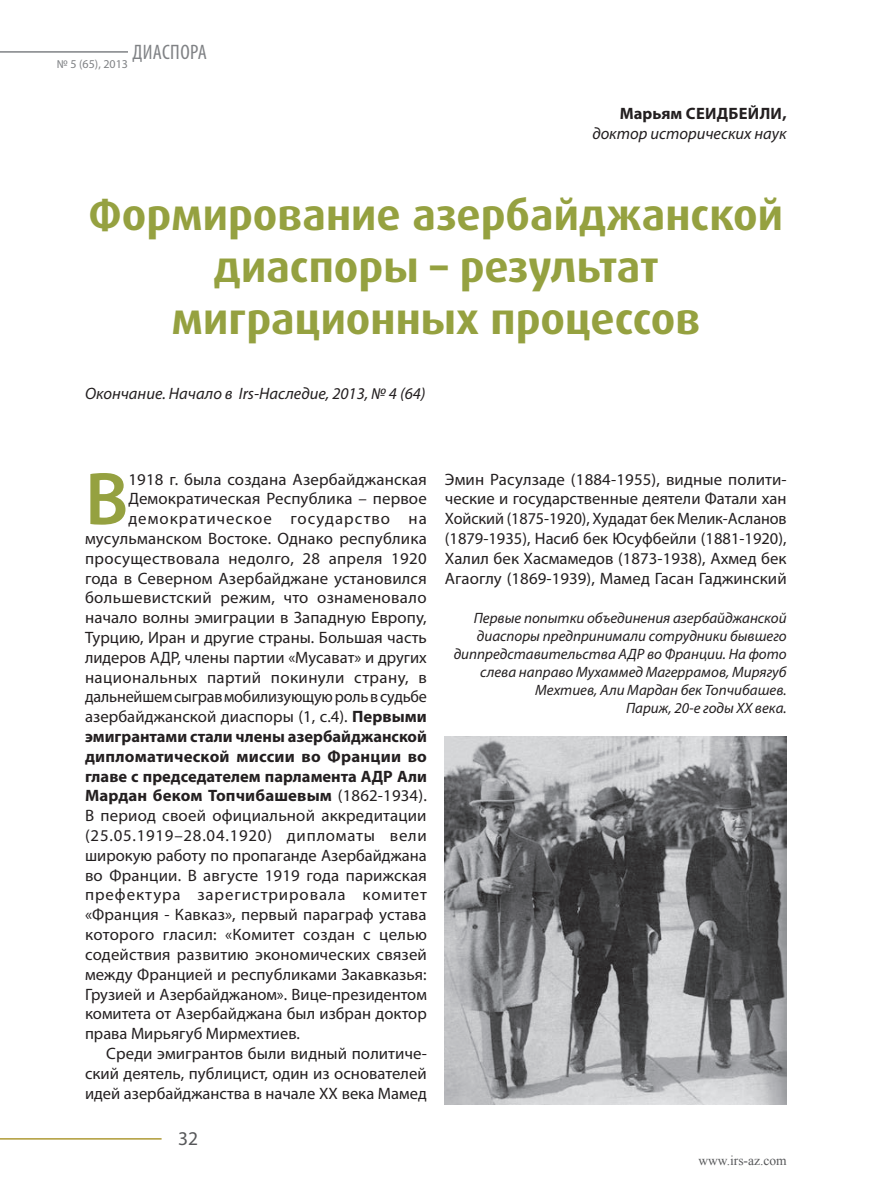
<style>
.page{position:relative;width:893px;height:1191px;background:#fff}
.page>*{position:absolute;margin:0;border:0;box-sizing:border-box;transform-origin:0 0}
.t1{font:600 75.3px "Myriad Pro";color:#95a140}
.t2{font:700 43.5px/52.2px "Dax Pro";color:#95a140;text-align:center}
.t3{font:condensed 21px "Myriad Pro";letter-spacing:.015em;color:#808285}
.t4{font:19.5px "Myriad Pro";color:#57585a}
.t5{font:16.5px/19.8px "Myriad Pro";letter-spacing:.005em;color:#231f20;text-align:justify}
.t6{font:700 16.5px "Myriad Pro";color:#231f20}
.t7{font:italic 16.5px "Myriad Pro";color:#231f20}
.t8{font:16.5px "Myriad Pro";letter-spacing:.045em;color:#231f20}
.t9{font:16.5px "Myriad Pro";letter-spacing:.025em;color:#231f20}
.t10{font:16.5px "Myriad Pro";letter-spacing:.055em;color:#231f20}
.t11{font:16.5px "Myriad Pro";letter-spacing:.06em;color:#231f20}
.t12{font:italic 15px/18px "Myriad Pro";color:#231f20;text-align:right}
.t13{font:13.5px "Times New Roman";color:#57585a}
.t14{font:12px "Myriad Pro";color:#808285}
.s1{font-weight:700}
.s2{font-weight:400}
</style>
<div class="page">
<hr style="left:0;top:51px;width:128px;height:2px;background:#808285">
<hr style="left:0;top:1138px;width:162px;height:1px;background:#af9a35">
<img style="left:444px;top:737px;width:343px;height:367px">
<p class="t3" style="left:132px;top:39px;width:76px">ДИАСПОРА</p>
<p class="t14" style="left:57px;top:56px;width:73px">№ 5 (65), 2013</p>
<p class="t6" style="left:620px;top:102px;width:88px">Марьям Сеидбейли</p>
<p class="t6" style="left:782px;top:102px;width:6px">,</p>
<p class="t7" style="left:592px;top:123px;width:196px">доктор исторических наук</p>
<h2 class="t2" style="left:89px;top:189px;width:696px">Формирование азербайджанской диаспоры – результат миграционных процессов</h2>
<p class="t7" style="left:85px;top:383px;width:342px">Окончание. Начало в Irs-Наследие, 2013, № 4 (64)</p>
<h1 class="t1" style="left:85px;top:451px;width:45px">В</h1>
<p class="t5" style="left:128px;top:469px;width:300px">1918 г. была создана Азербайджанская</p>
<p class="t5" style="left:128px;top:488px;width:300px">Демократическая Республика – первое</p>
<p class="t11" style="left:128px;top:508px;width:300px">демократическое государство на</p>
<p class="t5" style="left:85px;top:528px;width:343px">мусульманском Востоке. Однако республика</p>
<p class="t5" style="left:85px;top:548px;width:343px">просуществовала недолго, 28 апреля 1920</p>
<p class="t5" style="left:85px;top:568px;width:343px">года в Северном Азербайджане установился</p>
<p class="t5" style="left:85px;top:587px;width:343px">большевистский режим, что ознаменовало</p>
<p class="t5" style="left:85px;top:607px;width:343px">начало волны эмиграции в Западную Европу,</p>
<p class="t5" style="left:85px;top:627px;width:343px">Турцию, Иран и другие страны. Большая часть</p>
<p class="t5" style="left:85px;top:647px;width:343px">лидеров АДР, члены партии «Мусават» и других</p>
<p class="t9" style="left:85px;top:667px;width:343px">национальных партий покинули страну, в</p>
<p class="t5" style="left:85px;top:686px;width:344px">дальнейшем сыграв мобилизующую роль в судьбе</p>
<p class="t5" style="left:85px;top:706px;width:343px">азербайджанской диаспоры (1, с.4). <span class="s1">Первыми</span></p>
<p class="t6" style="left:85px;top:725px;width:343px">эмигрантами стали члены азербайджанской</p>
<p class="t6" style="left:85px;top:745px;width:343px">дипломатической миссии во Франции во</p>
<p class="t6" style="left:85px;top:765px;width:343px">главе с председателем парламента АДР Али</p>
<p class="t6" style="left:85px;top:785px;width:343px">Мардан беком Топчибашевым <span class="s2">(1862-1934).</span></p>
<p class="t5" style="left:85px;top:805px;width:343px">В период своей официальной аккредитации</p>
<p class="t8" style="left:85px;top:825px;width:343px">(25.05.1919–28.04.1920) дипломаты вели</p>
<p class="t5" style="left:85px;top:845px;width:343px">широкую работу по пропаганде Азербайджана</p>
<p class="t5" style="left:85px;top:865px;width:343px">во Франции. В августе 1919 года парижская</p>
<p class="t10" style="left:85px;top:884px;width:343px">префектура зарегистрировала комитет</p>
<p class="t5" style="left:85px;top:904px;width:343px">«Франция - Кавказ», первый параграф устава</p>
<p class="t5" style="left:85px;top:924px;width:343px">которого гласил: «Комитет создан с целью</p>
<p class="t5" style="left:85px;top:944px;width:343px">содействия развитию экономических связей</p>
<p class="t5" style="left:85px;top:964px;width:343px">между Францией и республиками Закавказья:</p>
<p class="t5" style="left:85px;top:983px;width:343px">Грузией и Азербайджаном». Вице-президентом</p>
<p class="t5" style="left:85px;top:1003px;width:343px">комитета от Азербайджана был избран доктор</p>
<p class="t5" style="left:85px;top:1023px;width:216px">права Мирьягуб Мирмехтиев.</p>
<p class="t5" style="left:106px;top:1043px;width:322px">Среди эмигрантов были видный политиче-</p>
<p class="t5" style="left:85px;top:1063px;width:343px">ский деятель, публицист, один из основателей</p>
<p class="t5" style="left:85px;top:1082px;width:343px">идей азербайджанства в начале ХХ века Мамед</p>
<p class="t4" style="left:178px;top:1126px;width:22px">32</p>
<p class="t5" style="left:445px;top:469px;width:343px">Эмин Расулзаде (1884-1955), видные полити&shy;ческие и государственные деятели Фатали хан Хойский (1875-1920), Худадат бек Мелик-Асланов (1879-1935), Насиб бек Юсуфбейли (1881-1920), Халил бек Хасмамедов (1873-1938), Ахмед бек Агаоглу (1869-1939), Мамед Гасан Гаджинский</p>
<p class="t12" style="left:454px;top:608px;width:334px">Первые попытки объединения азербайджанской диаспоры предпринимали сотрудники бывшего диппредставительства АДР во Франции. На фото слева направо Мухаммед Магеррамов, Мирягуб Мехтиев, Али Мардан бек Топчибашев.<br>Париж, 20-е годы ХХ века.</p>
<p class="t13" style="left:698px;top:1151px;width:90px">www.irs-az.com</p>
</div>
